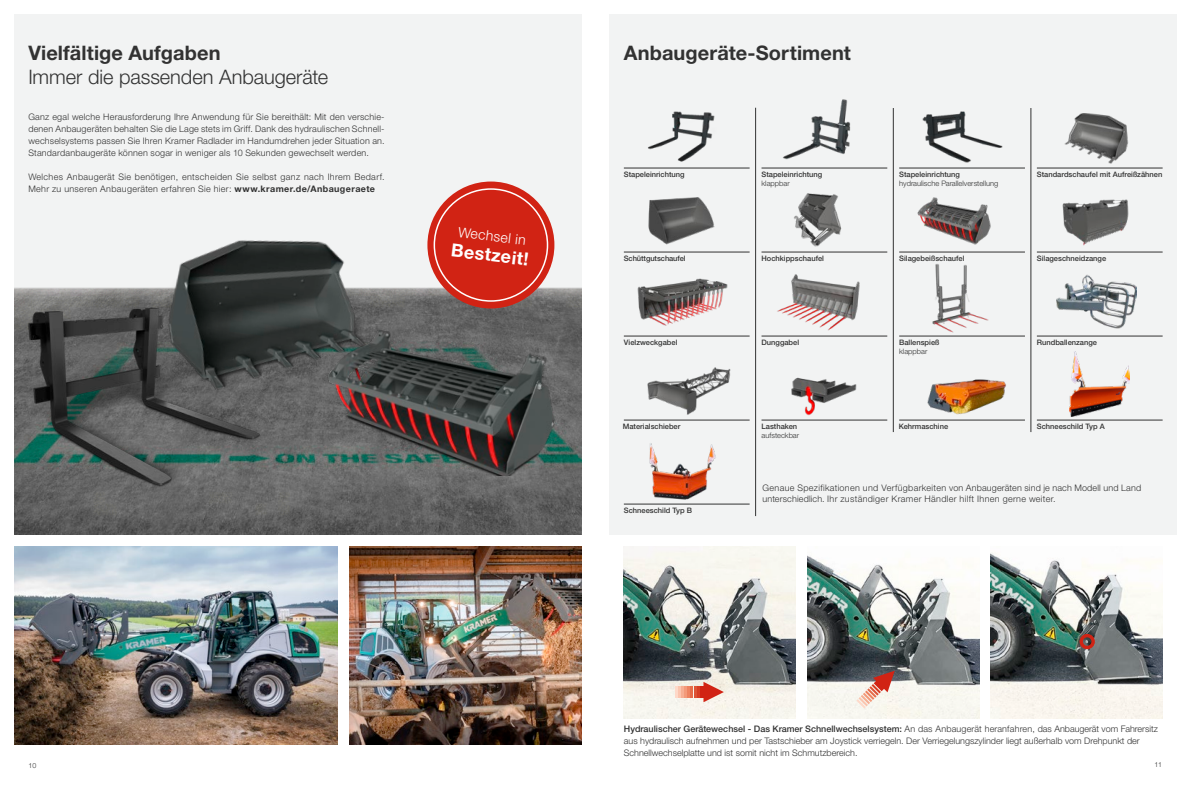
<style>
.page{position:relative;width:1191px;height:791px;background:#fff}
.page>*{position:absolute;margin:0;border:0;box-sizing:border-box;transform-origin:0 0}
.t1{font:700 20px "Helvetica Neue LTW1 G";letter-spacing:.005em;color:#323232}
.t2{font:300 20px "Helvetica Neue LTW1 G";letter-spacing:-.005em;color:#323232}
.t3{font:700 18px "Helvetica Neue LTW1 G";color:#fff}
.t4{font:300 14px "Helvetica Neue LTW1 G";color:#fff}
.t5{font:300 9px/12px "Helvetica Neue LTW1 G";letter-spacing:.02em;color:#323232}
.t6{font:300 9px/12px "Helvetica Neue LTW1 G";color:#323232}
.t7{font:500 7.5px "Helvetica Neue LTW1 G";color:#323232}
.t8{font:300 7.5px "Helvetica Neue LTW1 G";color:#323232}
.t9{font:300 7px "Helvetica Neue LTW1 G";color:#323232}
.s1{font-weight:700}
.s2{font-weight:500}
</style>
<div class="page">
<div style="left:14px;top:14px;width:567px;height:520px;background:#f2f3f3"></div>
<img style="left:14px;top:181px;width:567px;height:353px">
<img style="left:14px;top:546px;width:324px;height:198px">
<div style="left:427px;top:182px;width:127px;height:126px;background:#d12314;border-radius:50%"></div>
<div style="left:609px;top:14px;width:567px;height:520px;background:#f2f3f3"></div>
<img style="left:762px;top:193px;width:120px;height:59px">
<img style="left:623px;top:367px;width:96px;height:54px">
<img style="left:719px;top:335px;width:197px;height:144px">
<img style="left:914px;top:370px;width:95px;height:50px">
<img style="left:634px;top:439px;width:102px;height:65px">
<img style="left:1069px;top:352px;width:60px;height:64px">
<img style="left:625px;top:111px;width:100px;height:57px">
<img style="left:748px;top:99px;width:140px;height:91px">
<img style="left:899px;top:111px;width:121px;height:57px">
<img style="left:1040px;top:113px;width:109px;height:55px">
<img style="left:648px;top:197px;width:67px;height:48px">
<hr style="left:624px;top:168px;width:125px;height:1px;background:#323232">
<hr style="left:624px;top:252px;width:125px;height:1px;background:#323232">
<hr style="left:624px;top:336px;width:125px;height:1px;background:#323232">
<hr style="left:624px;top:420px;width:125px;height:1px;background:#323232">
<hr style="left:624px;top:504px;width:125px;height:1px;background:#323232">
<hr style="left:761px;top:168px;width:126px;height:1px;background:#323232">
<hr style="left:761px;top:252px;width:126px;height:1px;background:#323232">
<hr style="left:761px;top:336px;width:126px;height:1px;background:#323232">
<hr style="left:761px;top:420px;width:126px;height:1px;background:#323232">
<hr style="left:899px;top:168px;width:126px;height:1px;background:#323232">
<hr style="left:899px;top:252px;width:126px;height:1px;background:#323232">
<hr style="left:899px;top:336px;width:126px;height:1px;background:#323232">
<hr style="left:899px;top:420px;width:126px;height:1px;background:#323232">
<hr style="left:1036px;top:168px;width:126px;height:1px;background:#323232">
<hr style="left:1036px;top:252px;width:126px;height:1px;background:#323232">
<hr style="left:1036px;top:336px;width:126px;height:1px;background:#323232">
<hr style="left:1036px;top:420px;width:126px;height:1px;background:#323232">
<hr style="left:755px;top:108px;width:1px;height:408px;background:#323232">
<hr style="left:893px;top:108px;width:1px;height:324px;background:#323232">
<hr style="left:1030px;top:108px;width:1px;height:324px;background:#323232">
<img style="left:624px;top:546px;width:171px;height:173px">
<img style="left:991px;top:553px;width:171px;height:166px">
<img style="left:807px;top:555px;width:172px;height:164px">
<svg style="left:675px;top:682px;width:49px;height:20px"></svg>
<svg style="left:856px;top:671px;width:38px;height:37px"></svg>
<div style="left:1079px;top:634px;width:15px;height:15px;border:3px solid #d12314;border-radius:50%"></div>
<img style="left:105px;top:189px;width:347px;height:100px">
<img style="left:304px;top:285px;width:265px;height:191px">
<img style="left:14px;top:289px;width:290px;height:259px">
<img style="left:349px;top:546px;width:232px;height:198px">
<img style="left:916px;top:264px;width:75px;height:72px">
<img style="left:774px;top:274px;width:89px;height:75px">
<img style="left:1056px;top:274px;width:80px;height:63px">
<img style="left:913px;top:197px;width:80px;height:56px">
<img style="left:1061px;top:199px;width:70px;height:54px">
<img style="left:634px;top:251px;width:98px;height:97px">
<h1 class="t1" style="left:28px;top:41px;width:194px">Vielfältige Aufgaben</h1>
<h1 class="t2" style="left:28px;top:65px;width:301px">Immer die passenden Anbaugeräte</h1>
<p class="t5" style="left:28px;top:111px;width:358px;text-align:justify">Ganz egal welche Herausforderung Ihre Anwendung für Sie bereithält: Mit den verschie&shy;denen Anbaugeräten behalten Sie die Lage stets im Griff. Dank des hydraulischen Schnell&shy;wechselsystems passen Sie Ihren Kramer Radlader im Handumdrehen jeder Situation an.<br>Standardanbaugeräte können sogar in weniger als 10 Sekunden gewechselt werden.</p>
<p class="t5" style="left:28px;top:171px;width:358px">Welches Anbaugerät Sie benötigen, entscheiden Sie selbst ganz nach Ihrem Bedarf.<br>Mehr zu unseren Anbaugeräten erfahren Sie hier: <span class="s1">www.kramer.de/Anbaugeraete</span></p>
<h3 class="t4" style="left:459px;top:223px;width:70px;rotate:7deg">Wechsel in</h3>
<h2 class="t3" style="left:452px;top:239px;width:79px;rotate:7deg">Bestzeit!</h2>
<h1 class="t1" style="left:624px;top:41px;width:229px">Anbaugeräte-Sortiment</h1>
<p class="t7" style="left:624px;top:170px;width:62px">Stapeleinrichtung</p>
<p class="t7" style="left:761px;top:170px;width:62px">Stapeleinrichtung</p>
<p class="t8" style="left:761px;top:179px;width:30px">klappbar</p>
<p class="t7" style="left:899px;top:170px;width:62px">Stapeleinrichtung</p>
<p class="t8" style="left:899px;top:179px;width:101px">hydraulische Parallelverstellung</p>
<p class="t7" style="left:1036px;top:170px;width:127px">Standardschaufel mit Aufreißzähnen</p>
<p class="t7" style="left:624px;top:254px;width:63px">Schüttgutschaufel</p>
<p class="t7" style="left:761px;top:254px;width:64px">Hochkippschaufel</p>
<p class="t7" style="left:899px;top:254px;width:67px">Silagebeißschaufel</p>
<p class="t7" style="left:1037px;top:254px;width:71px">Silageschneidzange</p>
<p class="t7" style="left:899px;top:338px;width:42px">Ballenspieß</p>
<p class="t8" style="left:899px;top:347px;width:30px">klappbar</p>
<p class="t7" style="left:624px;top:338px;width:55px">Vielzweckgabel</p>
<p class="t7" style="left:761px;top:338px;width:39px">Dunggabel</p>
<p class="t7" style="left:1037px;top:338px;width:62px">Rundballenzange</p>
<p class="t7" style="left:623px;top:422px;width:59px">Materialschieber</p>
<p class="t7" style="left:761px;top:422px;width:37px">Lasthaken</p>
<p class="t8" style="left:761px;top:431px;width:39px">aufsteckbar</p>
<p class="t7" style="left:898px;top:422px;width:51px">Kehrmaschine</p>
<p class="t7" style="left:1037px;top:422px;width:69px">Schneeschild Typ A</p>
<p class="t7" style="left:624px;top:506px;width:70px">Schneeschild Typ B</p>
<p class="t5" style="left:762px;top:482px;width:380px;line-height:11px">Genaue Spezifikationen und Verfügbarkeiten von Anbaugeräten sind je nach Modell und Land unterschiedlich. Ihr zuständiger Kramer Händler hilft Ihnen gerne weiter.</p>
<p class="t6" style="left:624px;top:723px;width:535px"><span class="s2">Hydraulischer Gerätewechsel - Das Kramer Schnellwechselsystem:</span> An das Anbaugerät heranfahren, das Anbaugerät vom Fahrersitz aus hydraulisch aufnehmen und per Tastschieber am Joystick verriegeln. Der Verriegelungszylinder liegt außerhalb vom Drehpunkt der<br>Schnellwechselplatte und ist somit nicht im Schmutzbereich.</p>
<p class="t9" style="left:28px;top:761px;width:10px">10</p>
<p class="t9" style="left:1154px;top:760px;width:9px">11</p>
</div>
